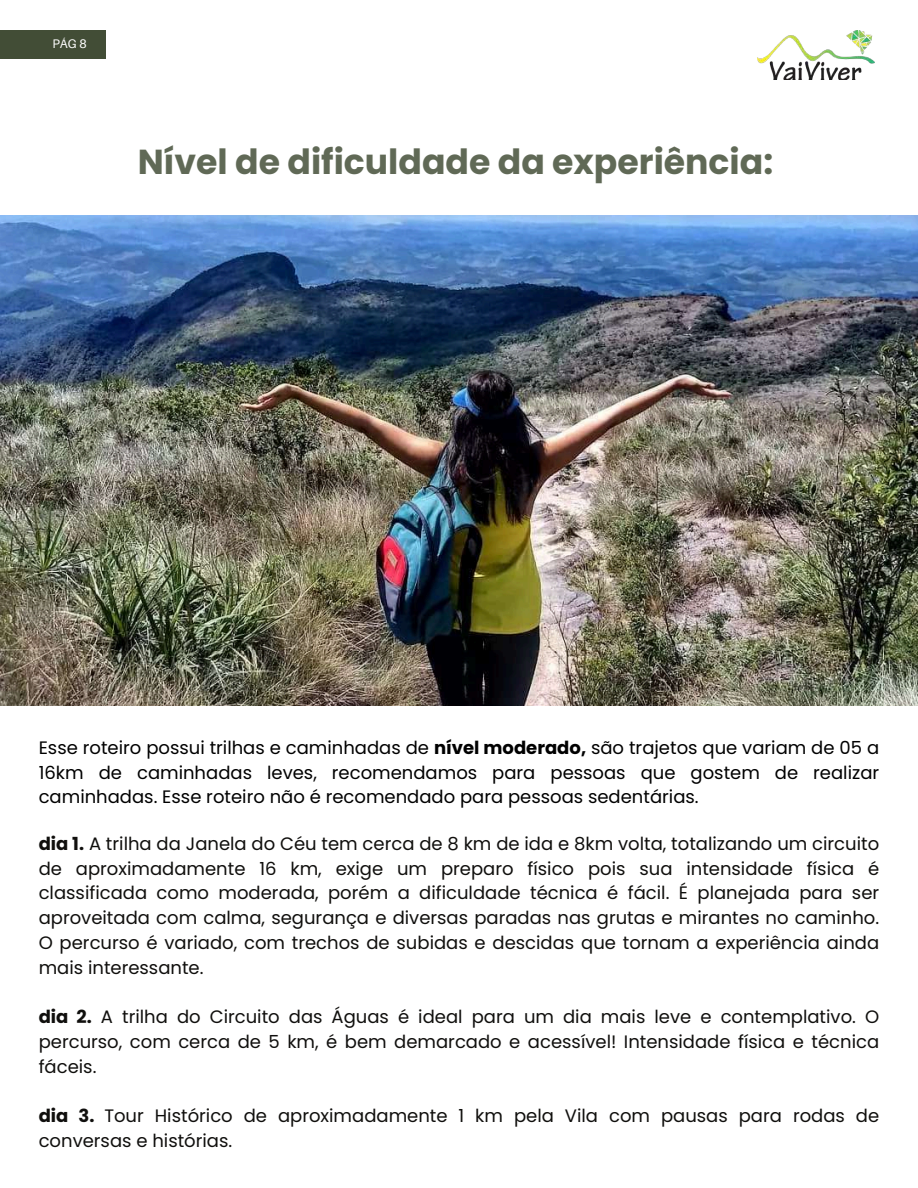
<style>
.page{position:relative;width:918px;height:1188px;background:#fff}
.page>*{position:absolute;margin:0;border:0;box-sizing:border-box;transform-origin:0 0}
.t1{font:700 34.65px "Poppins";color:#424d36}
.t2{font:18px/24.8px "Poppins";color:#100f0d;text-align:justify}
.t3{font:18px/24.8px "Poppins";color:#000;text-align:justify}
.t4{font:12.45px "Aileron";color:#fff}
.s1{font-weight:700}
</style>
<div class="page">
<div style="left:0;top:30px;width:106px;height:28px;background:#424d36"></div>
<img style="left:757px;top:30px;width:117px;height:50px">
<img style="left:0;top:216px;width:918px;height:489px">
<p class="t4" style="left:52px;top:36px;width:36px">PÁG 8</p>
<h1 class="t1" style="left:137px;top:138px;width:637px">Nível de dificuldade da experiência:</h1>
<p class="t3" style="left:39px;top:735px;width:842px">Esse roteiro possui trilhas e caminhadas de <span class="s1">nível moderado,</span> são trajetos que variam de 05 a 16km de caminhadas leves, recomendamos para pessoas que gostem de realizar caminhadas. Esse roteiro não é recomendado para pessoas sedentárias.</p>
<p class="t2" style="left:39px;top:831px;width:842px"><span class="s1">dia 1.</span> A trilha da Janela do Céu tem cerca de 8 km de ida e 8km volta, totalizando um circuito de aproximadamente 16 km, exige um preparo físico pois sua intensidade física é classificada como moderada, porém a dificuldade técnica é fácil. É planejada para ser aproveitada com calma, segurança e diversas paradas nas grutas e mirantes no caminho.<br>O percurso é variado, com trechos de subidas e descidas que tornam a experiência ainda mais interessante.</p>
<p class="t2" style="left:39px;top:1005px;width:842px"><span class="s1">dia 2.</span> A trilha do Circuito das Águas é ideal para um dia mais leve e contemplativo. O percurso, com cerca de 5 km, é bem demarcado e acessível! Intensidade física e técnica fáceis.</p>
<p class="t2" style="left:39px;top:1104px;width:842px"><span class="s1">dia 3.</span> Tour Histórico de aproximadamente 1 km pela Vila com pausas para rodas de conversas e histórias.</p>
</div>
